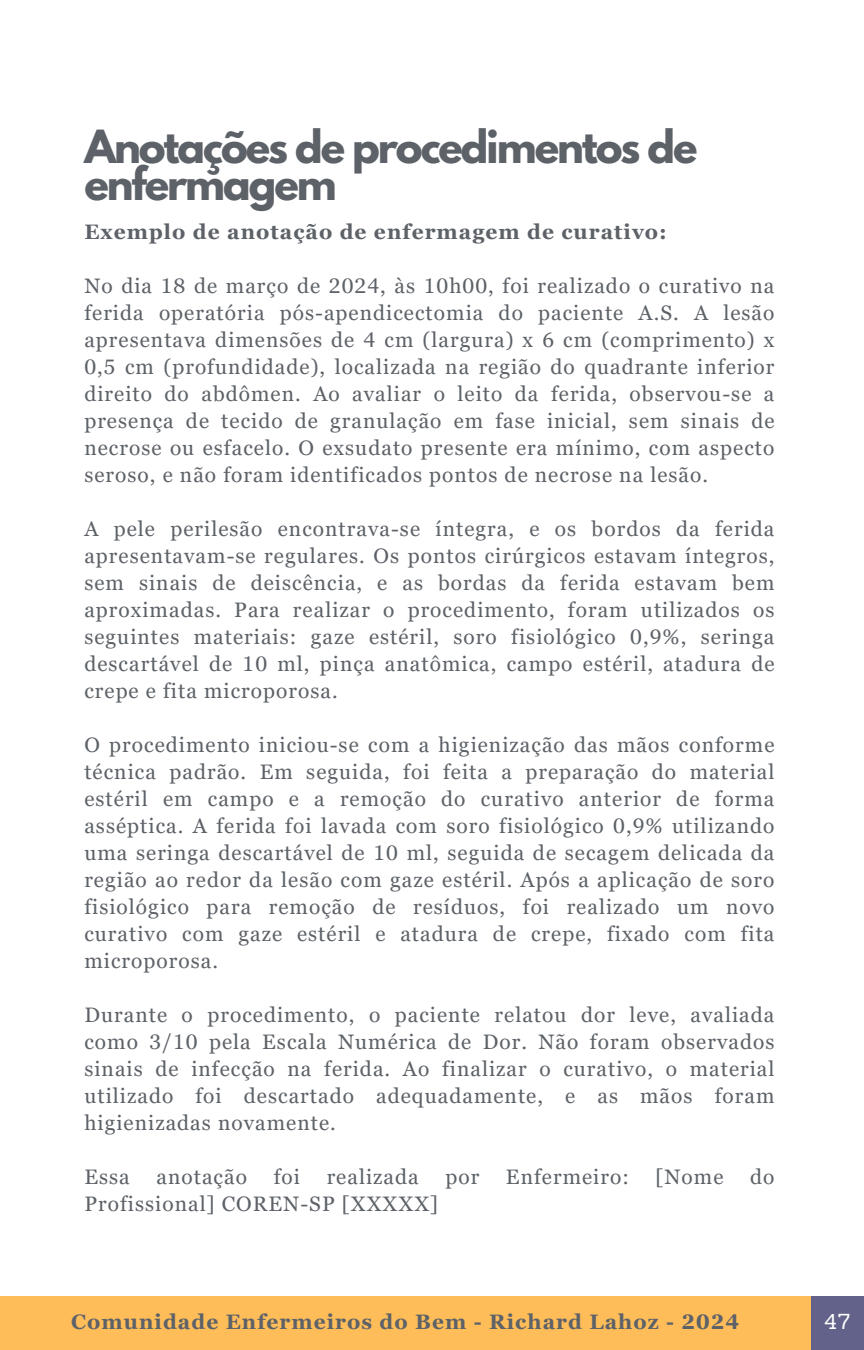
<style>
.page{position:relative;width:864px;height:1350px;background:#fff}
.page>*{position:absolute;margin:0;border:0;box-sizing:border-box;transform-origin:0 0}
.t1{font:700 40.5px/37.1px "League Spartan";letter-spacing:-.05em;color:#5d6268}
.t2{font:20.93px/27px "Georgia Pro";letter-spacing:.05em;color:#5d6268;text-align:justify}
.t3{font:700 20.93px "Georgia Pro";letter-spacing:.05em;color:#5d6268}
.t4{font:20.93px "Sanchez";color:#fff}
</style>
<div class="page">
<div style="left:811px;top:1296px;width:53px;height:54px;background:#63628a"></div>
<div style="left:0;top:1296px;width:811px;height:54px;background:#ffbd59"></div>
<h2 class="t1" style="left:84px;top:133px;width:615px">Anotações de procedimentos de enfermagem</h2>
<h1 class="t3" style="left:84px;top:219px;width:584px">Exemplo de anotação de enfermagem de curativo:</h1>
<h2 class="t2" style="left:84px;top:272px;width:692px">No dia 18 de março de 2024, às 10h00, foi realizado o curativo na ferida operatória pós-apendicectomia do paciente A.S. A lesão apresentava dimensões de 4 cm (largura) x 6 cm (comprimento) x 0,5 cm (profundidade), localizada na região do quadrante inferior direito do abdômen. Ao avaliar o leito da ferida, observou-se a presença de tecido de granulação em fase inicial, sem sinais de necrose ou esfacelo. O exsudato presente era mínimo, com aspecto seroso, e não foram identificados pontos de necrose na lesão.</h2>
<p class="t2" style="left:84px;top:515px;width:692px">A pele perilesão encontrava-se íntegra, e os bordos da ferida apresentavam-se regulares. Os pontos cirúrgicos estavam íntegros, sem sinais de deiscência, e as bordas da ferida estavam bem aproximadas. Para realizar o procedimento, foram utilizados os seguintes materiais: gaze estéril, soro fisiológico 0,9%, seringa descartável de 10 ml, pinça anatômica, campo estéril, atadura de crepe e fita microporosa.</p>
<p class="t2" style="left:84px;top:731px;width:692px">O procedimento iniciou-se com a higienização das mãos conforme técnica padrão. Em seguida, foi feita a preparação do material estéril em campo e a remoção do curativo anterior de forma asséptica. A ferida foi lavada com soro fisiológico 0,9% utilizando uma seringa descartável de 10 ml, seguida de secagem delicada da região ao redor da lesão com gaze estéril. Após a aplicação de soro fisiológico para remoção de resíduos, foi realizado um novo curativo com gaze estéril e atadura de crepe, fixado com fita microporosa.</p>
<p class="t2" style="left:84px;top:1001px;width:692px">Durante o procedimento, o paciente relatou dor leve, avaliada como 3/10 pela Escala Numérica de Dor. Não foram observados sinais de infecção na ferida. Ao finalizar o curativo, o material utilizado foi descartado adequadamente, e as mãos foram higienizadas novamente.</p>
<p class="t2" style="left:84px;top:1163px;width:47px">Essa</p>
<p class="t2" style="left:156px;top:1163px;width:92px">anotação</p>
<p class="t2" style="left:274px;top:1163px;width:28px">foi</p>
<p class="t2" style="left:327px;top:1163px;width:94px">realizada</p>
<p class="t2" style="left:445px;top:1163px;width:35px">por</p>
<p class="t2" style="left:506px;top:1163px;width:124px">Enfermeiro:</p>
<p class="t2" style="left:656px;top:1163px;width:69px">[Nome</p>
<p class="t2" style="left:750px;top:1163px;width:26px">do</p>
<p class="t2" style="left:84px;top:1190px;width:355px">Profissional] COREN-SP [XXXXX]</p>
<p class="t3" style="left:71px;top:1310px;width:669px">Comunidade Enfermeiros do Bem - Richard Lahoz - 2024</p>
<p class="t4" style="left:824px;top:1308px;width:28px">47</p>
</div>
